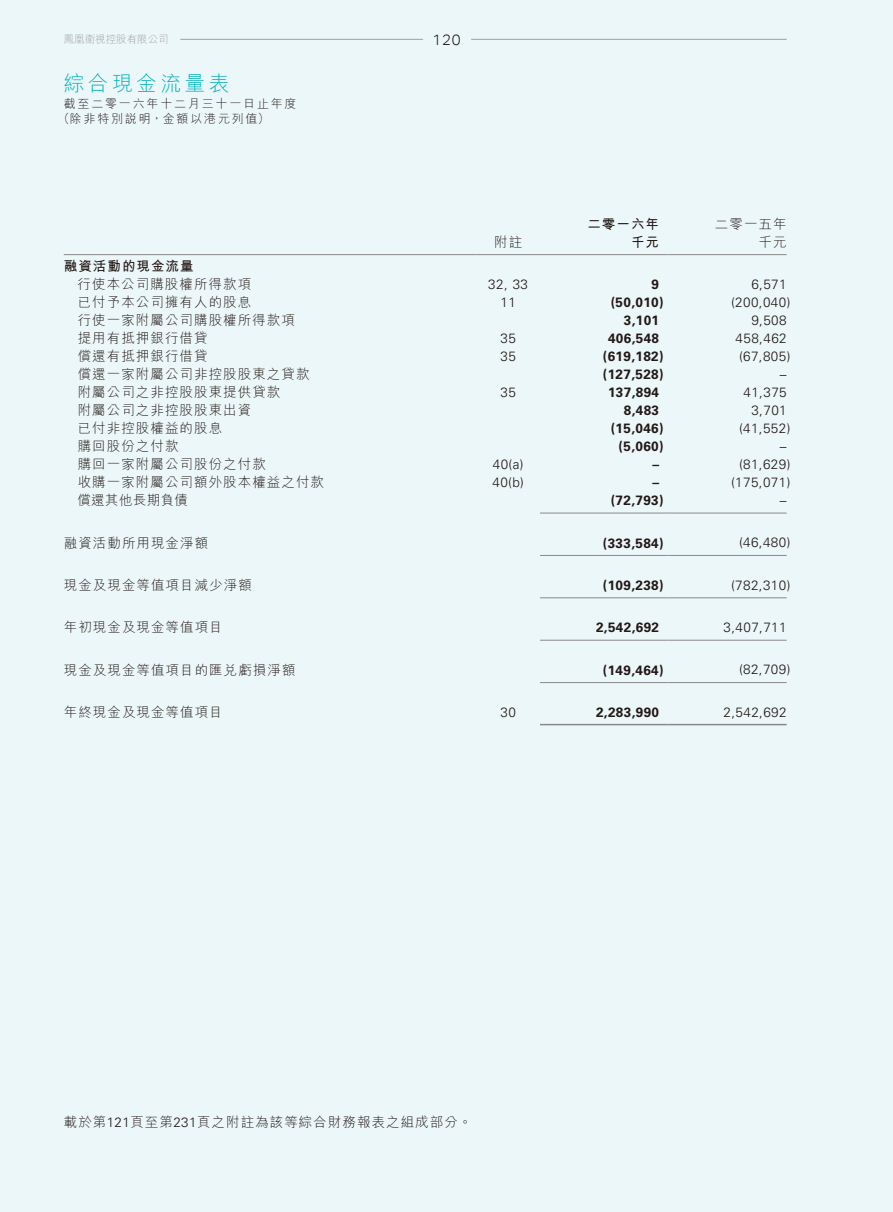
<style>
.page{position:relative;width:893px;height:1212px;background:#ecf7f9}
.page>*{position:absolute;margin:0;border:0;box-sizing:border-box;transform-origin:0 0}
.t1{font:300 21px "M Hei HK";letter-spacing:.15em;color:#00b2bf}
.t2{font:300 15px "Aktiv Grotesk";color:#231916}
.t3{font:300 13.5px "M Hei HK";letter-spacing:.08em;color:#231916}
.t4{font:300 13.5px "Univers LT Std";letter-spacing:.03em;color:#231916}
.t5{font:700 13.5px "Univers LT Std";letter-spacing:.03em;color:#231916}
.t6{font:700 13.5px "M Hei HK";letter-spacing:.08em;color:#231916}
.t7{font:300 13.5px "M Hei HK";letter-spacing:.03em;color:#231916}
.t8{font:300 12px/14.4px "M Hei HK";letter-spacing:.15em;color:#231916}
.t9{font:300 10.5px "M Hei HK";color:#a0a0a1}
.s1{font-family:"Univers LT Std"}
</style>
<div class="page">
<hr style="left:180px;top:39px;width:243px;height:1px;background:#a0a0a1">
<hr style="left:471px;top:39px;width:316px;height:1px;background:#a0a0a1">
<hr style="left:64px;top:254px;width:412px;height:1px;background:#898989">
<hr style="left:476px;top:254px;width:64px;height:1px;background:#898989">
<hr style="left:540px;top:254px;width:128px;height:1px;background:#898989">
<hr style="left:668px;top:254px;width:119px;height:1px;background:#898989">
<hr style="left:540px;top:513px;width:128px;height:1px;background:#898989">
<hr style="left:668px;top:513px;width:119px;height:1px;background:#898989">
<hr style="left:540px;top:555px;width:128px;height:1px;background:#898989">
<hr style="left:668px;top:555px;width:119px;height:1px;background:#898989">
<hr style="left:540px;top:597px;width:128px;height:1px;background:#898989">
<hr style="left:668px;top:597px;width:119px;height:1px;background:#898989">
<hr style="left:540px;top:640px;width:128px;height:1px;background:#898989">
<hr style="left:668px;top:640px;width:119px;height:1px;background:#898989">
<hr style="left:540px;top:682px;width:128px;height:1px;background:#898989">
<hr style="left:668px;top:682px;width:119px;height:1px;background:#898989">
<hr style="left:540px;top:724px;width:128px;height:1px;background:#898989">
<hr style="left:668px;top:724px;width:119px;height:1px;background:#898989">
<p class="t9" style="left:64px;top:32px;width:106px">鳳凰衛視控股有限公司</p>
<p class="t2" style="left:432px;top:31px;width:30px">120</p>
<h1 class="t1" style="left:64px;top:69px;width:167px">綜合現金流量表</h1>
<p class="t8" style="left:58px;top:96px;width:240px;text-indent:6px">截至二零一六年十二月三十一日止年度（除非特別說明，金額以港元列值）</p>
<p class="t6" style="left:587px;top:214px;width:73px">二零一六年</p>
<p class="t3" style="left:715px;top:214px;width:73px">二零一五年</p>
<p class="t3" style="left:494px;top:232px;width:30px">附註</p>
<p class="t6" style="left:631px;top:232px;width:30px">千元</p>
<p class="t3" style="left:759px;top:232px;width:30px">千元</p>
<p class="t6" style="left:64px;top:256px;width:131px">融資活動的現金流量</p>
<p class="t3" style="left:78px;top:275px;width:175px">行使本公司購股權所得款項</p>
<p class="t4" style="left:488px;top:276px;width:41px">32, 33</p>
<p class="t5" style="left:652px;top:277px;width:9px">9</p>
<p class="t4" style="left:751px;top:276px;width:37px">6,571</p>
<p class="t3" style="left:78px;top:293px;width:175px">已付予本公司擁有人的股息</p>
<p class="t4" style="left:500px;top:294px;width:17px">11</p>
<p class="t5" style="left:611px;top:295px;width:54px">(50,010)</p>
<p class="t4" style="left:731px;top:294px;width:61px">(200,040)</p>
<p class="t3" style="left:78px;top:311px;width:219px">行使一家附屬公司購股權所得款項</p>
<p class="t5" style="left:624px;top:313px;width:37px">3,101</p>
<p class="t4" style="left:751px;top:312px;width:37px">9,508</p>
<p class="t3" style="left:78px;top:329px;width:131px">提用有抵押銀行借貸</p>
<p class="t4" style="left:500px;top:330px;width:17px">35</p>
<p class="t5" style="left:608px;top:331px;width:53px">406,548</p>
<p class="t4" style="left:736px;top:330px;width:53px">458,462</p>
<p class="t3" style="left:78px;top:347px;width:131px">償還有抵押銀行借貸</p>
<p class="t4" style="left:500px;top:348px;width:17px">35</p>
<p class="t5" style="left:603px;top:349px;width:62px">(619,182)</p>
<p class="t4" style="left:739px;top:348px;width:53px">(67,805)</p>
<p class="t3" style="left:78px;top:365px;width:233px">償還一家附屬公司非控股股東之貸款</p>
<p class="t5" style="left:603px;top:367px;width:62px">(127,528)</p>
<p class="t4" style="left:780px;top:366px;width:8px">–</p>
<p class="t3" style="left:78px;top:383px;width:204px">附屬公司之非控股股東提供貸款</p>
<p class="t4" style="left:500px;top:384px;width:17px">35</p>
<p class="t5" style="left:608px;top:385px;width:53px">137,894</p>
<p class="t4" style="left:743px;top:384px;width:45px">41,375</p>
<p class="t3" style="left:78px;top:401px;width:175px">附屬公司之非控股股東出資</p>
<p class="t5" style="left:624px;top:403px;width:37px">8,483</p>
<p class="t4" style="left:751px;top:402px;width:37px">3,701</p>
<p class="t3" style="left:78px;top:419px;width:146px">已付非控股權益的股息</p>
<p class="t5" style="left:611px;top:421px;width:54px">(15,046)</p>
<p class="t4" style="left:739px;top:420px;width:53px">(41,552)</p>
<p class="t3" style="left:78px;top:437px;width:102px">購回股份之付款</p>
<p class="t5" style="left:619px;top:439px;width:47px">(5,060)</p>
<p class="t4" style="left:780px;top:438px;width:8px">–</p>
<p class="t3" style="left:78px;top:455px;width:190px">購回一家附屬公司股份之付款</p>
<p class="t4" style="left:493px;top:456px;width:32px">40(a)</p>
<p class="t5" style="left:652px;top:457px;width:8px">–</p>
<p class="t4" style="left:739px;top:456px;width:53px">(81,629)</p>
<p class="t3" style="left:78px;top:473px;width:248px">收購一家附屬公司額外股本權益之付款</p>
<p class="t4" style="left:492px;top:474px;width:33px">40(b)</p>
<p class="t5" style="left:652px;top:475px;width:8px">–</p>
<p class="t4" style="left:731px;top:474px;width:61px">(175,071)</p>
<p class="t7" style="left:77px;top:491px;width:112px">償還其他長期負債</p>
<p class="t5" style="left:611px;top:493px;width:54px">(72,793)</p>
<p class="t4" style="left:780px;top:492px;width:8px">–</p>
<p class="t3" style="left:64px;top:533px;width:146px">融資活動所用現金淨額</p>
<p class="t5" style="left:603px;top:535px;width:62px">(333,584)</p>
<p class="t4" style="left:739px;top:534px;width:53px">(46,480)</p>
<p class="t3" style="left:64px;top:576px;width:190px">現金及現金等值項目減少淨額</p>
<p class="t5" style="left:603px;top:577px;width:62px">(109,238)</p>
<p class="t4" style="left:731px;top:577px;width:61px">(782,310)</p>
<p class="t3" style="left:64px;top:618px;width:161px">年初現金及現金等值項目</p>
<p class="t5" style="left:596px;top:620px;width:65px">2,542,692</p>
<p class="t4" style="left:724px;top:619px;width:65px">3,407,711</p>
<p class="t3" style="left:64px;top:660px;width:233px">現金及現金等值項目的匯兌虧損淨額</p>
<p class="t5" style="left:603px;top:662px;width:62px">(149,464)</p>
<p class="t4" style="left:739px;top:661px;width:53px">(82,709)</p>
<p class="t3" style="left:64px;top:703px;width:161px">年終現金及現金等值項目</p>
<p class="t4" style="left:500px;top:704px;width:17px">30</p>
<p class="t5" style="left:596px;top:704px;width:65px">2,283,990</p>
<p class="t4" style="left:724px;top:704px;width:65px">2,542,692</p>
<p class="t3" style="left:64px;top:1112px;width:410px">載於第<span class="s1">121</span>頁至第<span class="s1">231</span>頁之附註為該等綜合財務報表之組成部分。</p>
</div>
